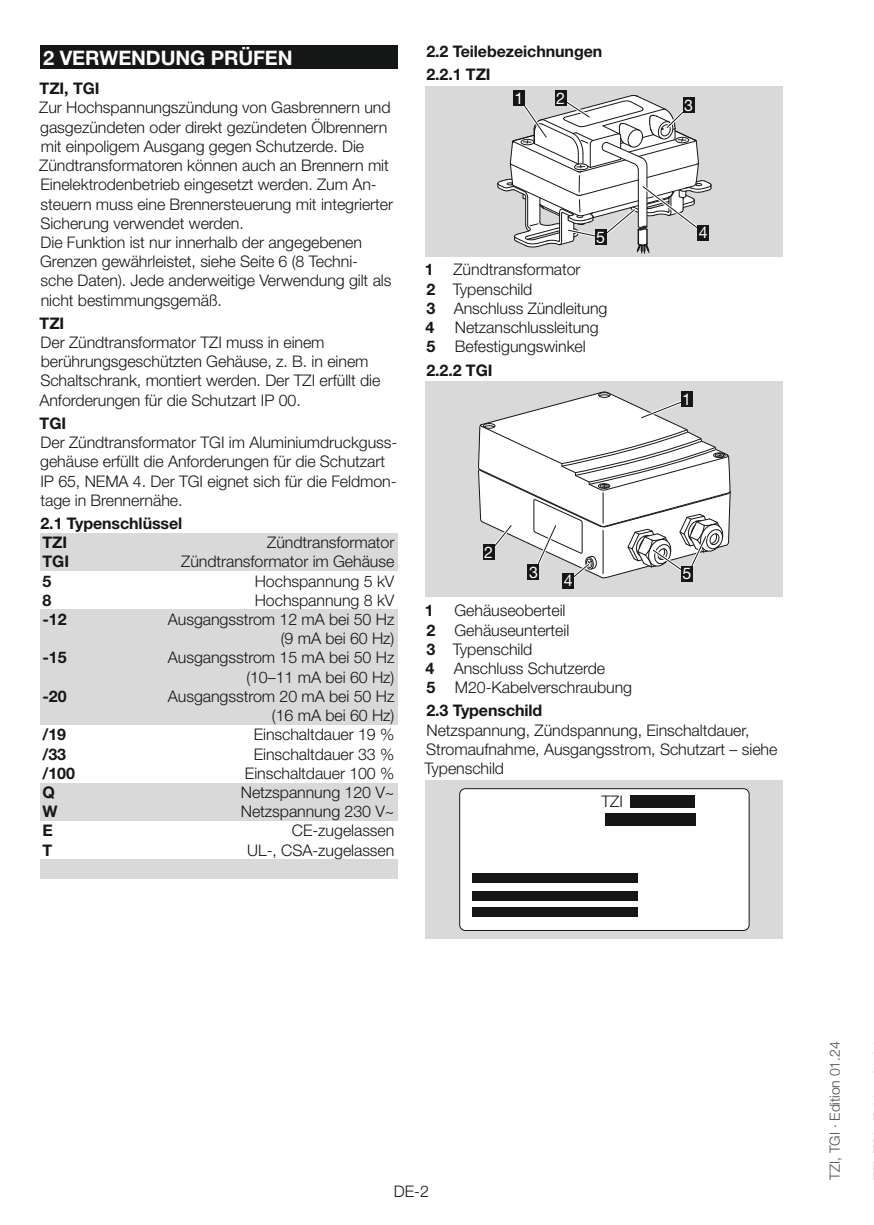
<style>
.page{position:relative;width:874px;height:1225px;background:#fff}
.page>*{position:absolute;margin:0;border:0;box-sizing:border-box;transform-origin:0 0}
.t1{font:700 20px "Helvetica Neue LT Pro";letter-spacing:-.005em;color:#fff}
.t2{font:300 16px/19.2px "Helvetica Neue LT Pro";letter-spacing:-.005em;color:#151616}
.t3{font:700 16px/19.2px "Helvetica Neue LT Pro";letter-spacing:-.005em;color:#151616}
.t4{font:16px "Helvetica Neue LT Pro";color:#fff}
.t5{font:300 14px "Helvetica Neue LT Pro";letter-spacing:-.005em;color:#4e4e4d}
.s1{font-weight:700}
</style>
<div class="page">
<div style="left:40px;top:45px;width:357px;height:24px;background:#151616"></div>
<div style="left:40px;top:533px;width:357px;height:20px;background:#d9d9da"></div>
<div style="left:40px;top:552px;width:357px;height:20px;background:#d9d9da"></div>
<div style="left:40px;top:571px;width:357px;height:20px;background:#fff"></div>
<div style="left:40px;top:609px;width:357px;height:40px;background:#d9d9da"></div>
<div style="left:40px;top:648px;width:357px;height:39px;background:#d9d9da"></div>
<div style="left:40px;top:686px;width:357px;height:39px;background:#d9d9da"></div>
<div style="left:40px;top:782px;width:357px;height:20px;background:#d9d9da"></div>
<div style="left:40px;top:801px;width:357px;height:20px;background:#d9d9da"></div>
<div style="left:40px;top:859px;width:357px;height:20px;background:#d9d9da"></div>
<div style="left:425px;top:86px;width:357px;height:170px;background:#d9d9da"></div>
<div style="left:513px;top:90px;width:11px;height:16px;background:#151616"></div>
<svg style="left:497px;top:94px;width:215px;height:160px"></svg>
<div style="left:554px;top:90px;width:12px;height:16px;background:#151616"></div>
<div style="left:425px;top:382px;width:357px;height:215px;background:#d9d9da"></div>
<div style="left:562px;top:572px;width:11px;height:16px;background:#151616"></div>
<svg style="left:478px;top:391px;width:253px;height:194px"></svg>
<div style="left:681px;top:566px;width:11px;height:16px;background:#151616"></div>
<div style="left:425px;top:780px;width:357px;height:159px;background:#d9d9da"></div>
<div style="left:459px;top:788px;width:289px;height:142px;background:#fff;border-radius:6px"></div>
<div style="left:459px;top:788px;width:290px;height:143px;border:1px solid #151616;border-radius:6px"></div>
<div style="left:630px;top:795px;width:65px;height:12px;background:#151616"></div>
<div style="left:604px;top:813px;width:91px;height:12px;background:#151616"></div>
<div style="left:472px;top:873px;width:165px;height:9px;background:#151616"></div>
<div style="left:472px;top:890px;width:165px;height:10px;background:#151616"></div>
<div style="left:472px;top:907px;width:165px;height:10px;background:#151616"></div>
<p class="t1" style="left:43px;top:45px;width:31px">2 VER</p>
<p class="t1" style="left:99px;top:45px;width:179px">WEN DUNG PRÜFEN</p>
<p class="t3" style="left:40px;top:79px;width:61px">TZI, TGI</p>
<p class="t2" style="left:39px;top:98px;width:355px">Zur Hochspannungszündung von Gasbrennern und gasgezündeten oder direkt gezündeten Ölbrennern mit einpoligem Ausgang gegen Schutzerde. Die Zündtransformatoren können auch an Brennern mit Einelektrodenbetrieb eingesetzt werden. Zum An&shy;steuern muss eine Brennersteuerung mit integrierter Sicherung verwendet werden.<br>Die Funktion ist nur innerhalb der angegebenen Grenzen gewährleistet, siehe Seite 6 (8 Techni&shy;sche Daten). Jede anderweitige Verwendung gilt als nicht bestimmungsgemäß.</p>
<p class="t3" style="left:40px;top:313px;width:26px">TZ I</p>
<p class="t2" style="left:39px;top:332px;width:342px">Der Zündtransformator TZI muss in einem berührungsgeschützten Gehäuse, z. B. in einem Schaltschrank, montiert werden. Der TZI erfüllt die Anforderungen für die Schutzart IP 00.</p>
<p class="t3" style="left:40px;top:413px;width:28px">TGI</p>
<p class="t2" style="left:40px;top:432px;width:358px">Der Zündtransformator TGI im Aluminiumdruckguss&shy;gehäuse erfüllt die Anforderungen für die Schutzart IP 65, NEMA 4. Der TGI eignet sich für die Feldmon&shy;tage in Brennernähe.</p>
<p class="t3" style="left:40px;top:513px;width:143px">2.1 Typenschlüssel<br>TZ I</p>
<p class="t2" style="left:267px;top:532px;width:129px">Zündtransformator</p>
<p class="t3" style="left:43px;top:552px;width:28px">TGI</p>
<p class="t2" style="left:181px;top:552px;width:214px">Zündtransformator im Gehäuse</p>
<p class="t3" style="left:43px;top:571px;width:10px">5</p>
<p class="t2" style="left:255px;top:571px;width:141px">Hochspannung 5 kV</p>
<p class="t3" style="left:43px;top:590px;width:10px">8</p>
<p class="t2" style="left:255px;top:590px;width:141px">Hochspannung 8 kV</p>
<p class="t3" style="left:43px;top:609px;width:26px">-12</p>
<p class="t2" style="left:168px;top:609px;width:228px;text-align:right">Ausgangsstrom 12 mA bei 50 Hz (9 mA bei 60 Hz)</p>
<p class="t3" style="left:43px;top:648px;width:26px">-15</p>
<p class="t2" style="left:168px;top:648px;width:228px;text-align:right">Ausgangsstrom 15 mA bei 50 Hz (10–11 mA bei 60 Hz)</p>
<p class="t3" style="left:43px;top:686px;width:26px">-20</p>
<p class="t2" style="left:168px;top:686px;width:228px;text-align:right">Ausgangsstrom 20 mA bei 50 Hz (16 mA bei 60 Hz)</p>
<p class="t3" style="left:43px;top:724px;width:25px">/19</p>
<p class="t2" style="left:253px;top:724px;width:142px">Einschaltdauer 19 %</p>
<p class="t3" style="left:43px;top:744px;width:25px">/33</p>
<p class="t2" style="left:253px;top:744px;width:142px">Einschaltdauer 33 %</p>
<p class="t3" style="left:43px;top:763px;width:34px">/100</p>
<p class="t2" style="left:245px;top:763px;width:151px">Einschaltdauer 100 %</p>
<p class="t3" style="left:43px;top:782px;width:14px">Q</p>
<p class="t2" style="left:241px;top:782px;width:155px">Netzspannung 120 V~</p>
<p class="t3" style="left:43px;top:801px;width:17px">W</p>
<p class="t2" style="left:241px;top:801px;width:155px">Netzspannung 230 V~</p>
<p class="t3" style="left:43px;top:820px;width:10px">E</p>
<p class="t2" style="left:292px;top:820px;width:104px">CE-zugelassen</p>
<p class="t3" style="left:43px;top:840px;width:11px">T</p>
<p class="t2" style="left:247px;top:840px;width:149px">UL-, CSA-zugelassen</p>
<p class="t3" style="left:426px;top:39px;width:177px;line-height:23.2px">2.2 Teilebezeichnungen<br>2.2.1 TZI</p>
<p class="t4" style="left:514px;top:89px;width:10px">1</p>
<p class="t4" style="left:556px;top:89px;width:10px">2</p>
<p class="t4" style="left:596px;top:227px;width:10px">5</p>
<p class="t2" style="left:424px;top:260px;width:184px"><span class="s1">1</span> Zündtransformator<br><span class="s1">2</span> Typenschild<br><span class="s1">3</span> Anschluss Zündleitung<br><span class="s1">4</span></p>
<p class="t2" style="left:426px;top:317px;width:174px;text-indent:28px">Netzanschlussleitung<br><span class="s1">5</span> Befestigungswinkel</p>
<p class="t3" style="left:426px;top:360px;width:68px">2.2.2 TGI</p>
<p class="t4" style="left:484px;top:543px;width:10px">2</p>
<p class="t4" style="left:528px;top:562px;width:10px">3</p>
<p class="t4" style="left:563px;top:571px;width:10px">4</p>
<p class="t4" style="left:684px;top:96px;width:10px">3</p>
<p class="t4" style="left:698px;top:223px;width:10px">4</p>
<p class="t4" style="left:681px;top:390px;width:10px">1</p>
<p class="t4" style="left:682px;top:564px;width:10px">5</p>
<p class="t2" style="left:425px;top:601px;width:208px;text-indent:29px">Gehäuseoberteil<br><span class="s1">2</span> Gehäuseunterteil<br><span class="s1">3</span> Typenschild<br><span class="s1">4</span> Anschluss Schutzerde<br><span class="s1">5</span> M20-Kabelverschraubung</p>
<p class="t3" style="left:426px;top:701px;width:117px">2.3 Typenschild</p>
<p class="t2" style="left:424px;top:720px;width:354px">Netzspannung, Zündspannung, Einschaltdauer,<br>Stromaufnahme, Ausgangsstrom, Schutzart – siehe<br>Typenschild</p>
<p class="t2" style="left:601px;top:791px;width:23px">TZI</p>
<p class="t3" style="left:424px;top:601px;width:10px">1</p>
<p class="t2" style="left:394px;top:1181px;width:37px">DE-2</p>
<p class="t5" style="left:826px;top:1179px;width:139px;rotate:-90deg">TZI, TGI · Edition 01.24</p>
</div>
